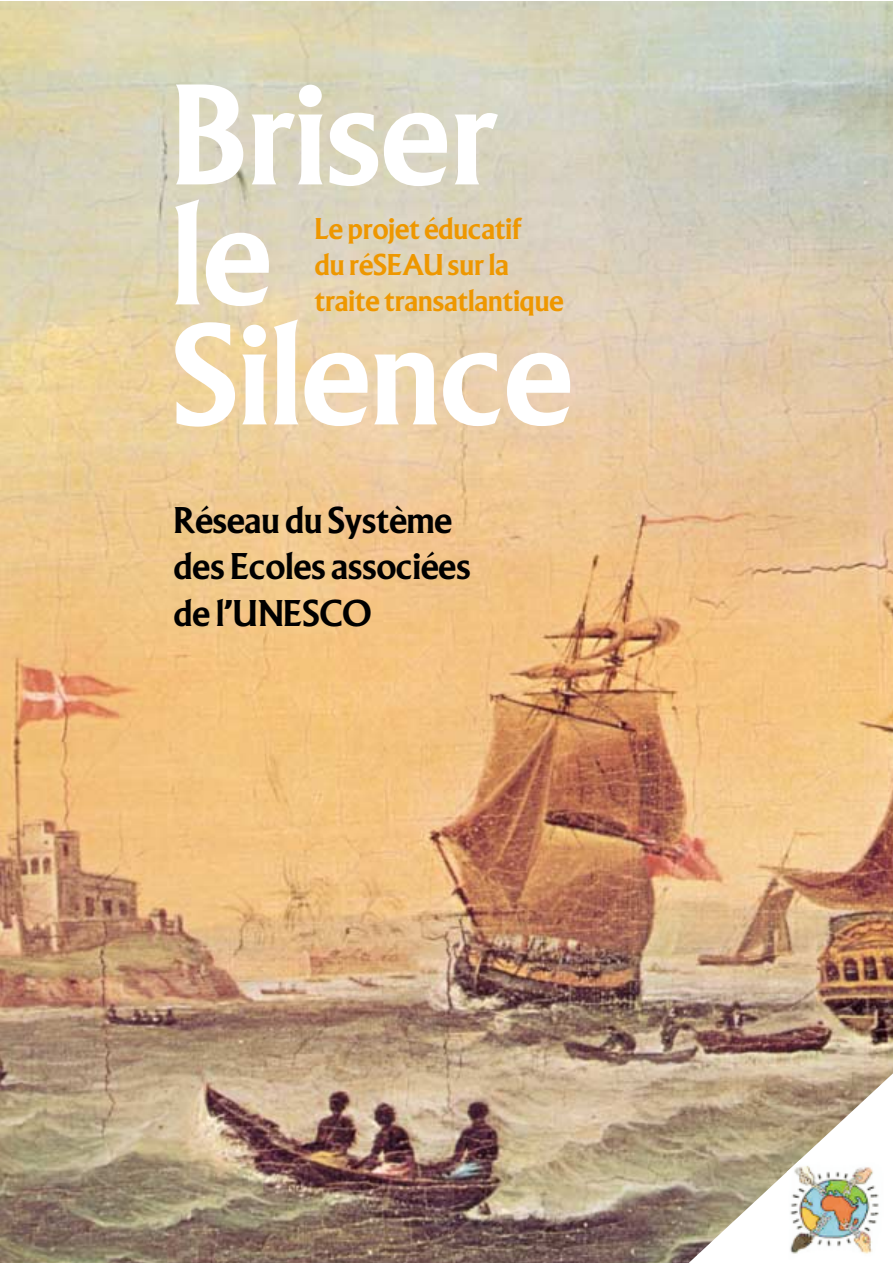
<style>
.page{position:relative;width:893px;height:1263px;background:#fff}
.page>*{position:absolute;margin:0;border:0;box-sizing:border-box;transform-origin:0 0}
.t1{font:600 150px/120px "Albertus";color:#fff}
.t2{font:600 39px/46.8px "Albertus";color:#000}
.t3{font:600 31.5px/36px "Albertus";color:#ee9700}
</style>
<div class="page">
<img style="left:0;top:2px;width:892px;height:1261px">
<svg style="left:675px;top:1064px;width:217px;height:199px"></svg>
<img style="left:787px;top:1160px;width:101px;height:103px">
<h1 class="t1" style="left:172px;top:88px;width:403px">Briser le<br>Silence</h1>
<p class="t3" style="left:315px;top:213px;width:251px">Le projet éducatif<br>du réSEAU sur la traite transatlantique</p>
<p class="t2" style="left:174px;top:500px;width:298px">Réseau du Système des Ecoles associées de l’UNESCO</p>
</div>
